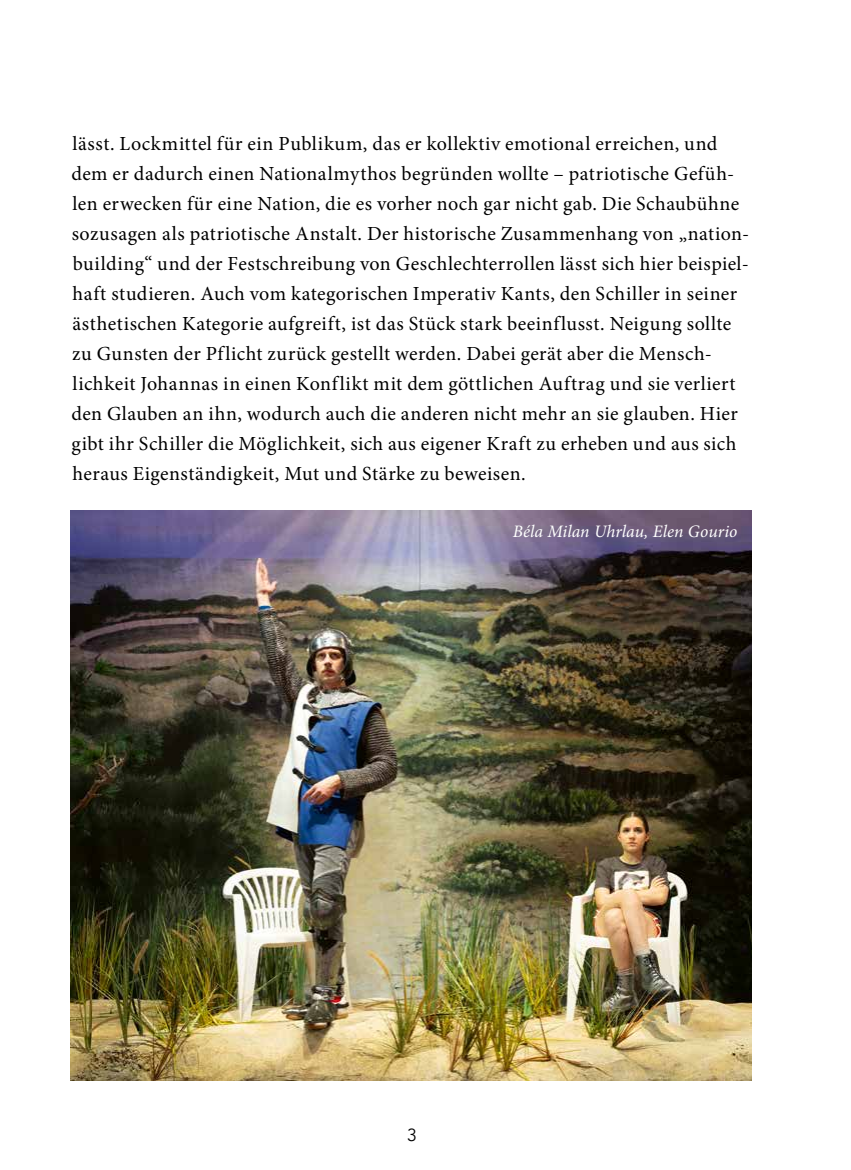
<style>
.page{position:relative;width:851px;height:1170px;background:#fff}
.page>*{position:absolute;margin:0;border:0;box-sizing:border-box;transform-origin:0 0}
.t1{font:20px/30px "Minion Pro";letter-spacing:.02em;color:#000}
.t2{font:italic 17.5px "Minion Pro";letter-spacing:.005em;color:#fff}
.t3{font:17.5px "Avenir";color:#000}
</style>
<div class="page">
<img style="left:71px;top:510px;width:680px;height:570px">
<p class="t1" style="left:71px;top:129px;width:679px">lässt. Lockmittel für ein Publikum, das er kollektiv emotional erreichen, und dem er dadurch einen Nationalmythos begründen wollte – patriotische Gefüh&shy;len erwecken für eine Nation, die es vorher noch gar nicht gab. Die Schaubühne sozusagen als patriotische Anstalt. Der historische Zusammenhang von „nation&shy;building“ und der Festschreibung von Geschlechterrollen lässt sich hier beispiel&shy;haft studieren. Auch vom kategorischen Imperativ Kants, den Schiller in seiner ästhetischen Kategorie aufgreift, ist das Stück stark beeinflusst. Neigung sollte zu Gunsten der Pflicht zurück gestellt werden. Dabei gerät aber die Mensch&shy;lichkeit Johannas in einen Konflikt mit dem göttlichen Auftrag und sie verliert den Glauben an ihn, wodurch auch die anderen nicht mehr an sie glauben. Hier gibt ihr Schiller die Möglichkeit, sich aus eigener Kraft zu erheben und aus sich heraus Eigenständigkeit, Mut und Stärke zu beweisen.</p>
<p class="t2" style="left:512px;top:519px;width:226px">Béla Milan Uhrlau, Elen Gourio</p>
<p class="t3" style="left:407px;top:1124px;width:11px">3</p>
</div>
